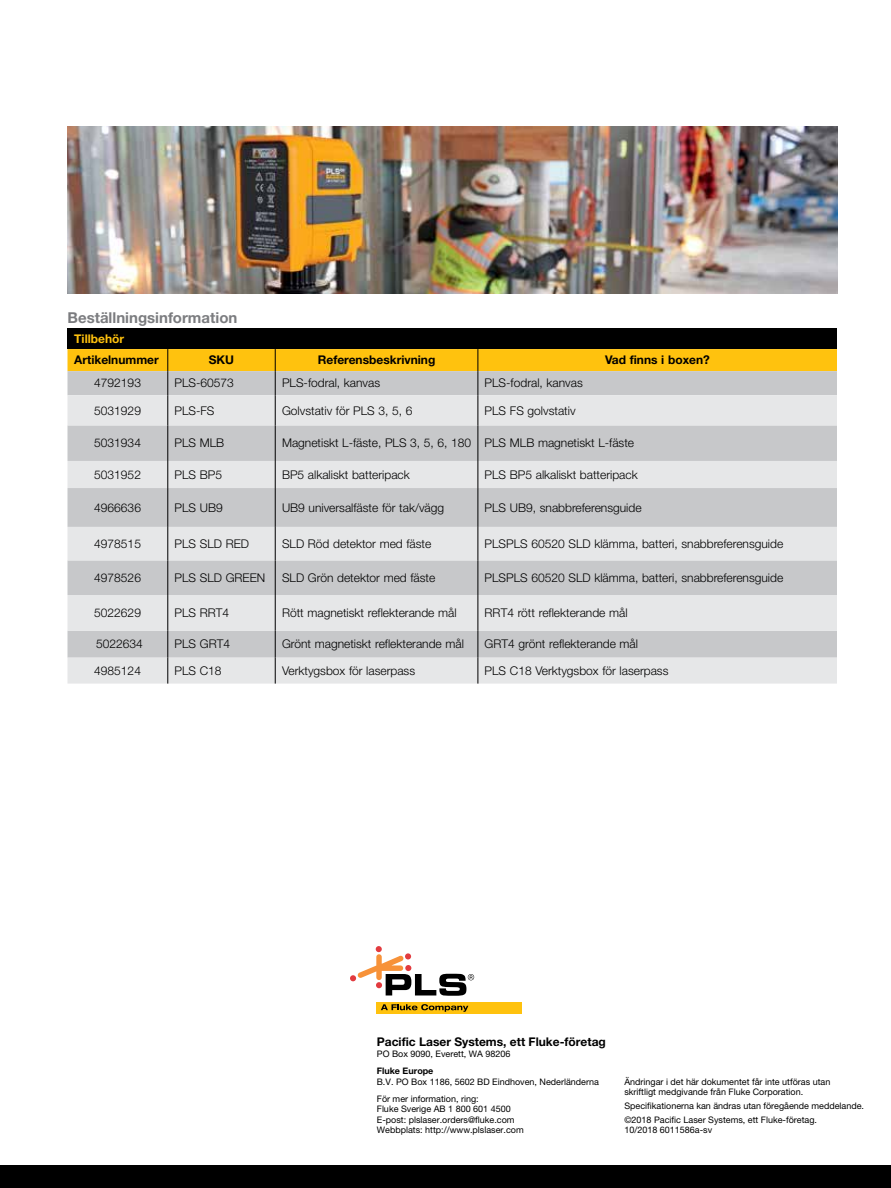
<style>
.page{position:relative;width:891px;height:1188px;background:#fff}
.page>*{position:absolute;margin:0;border:0;box-sizing:border-box;transform-origin:0 0}
.t1{font:700 15px "Helvetica Neue LT Pro";color:#7b7c7f}
.t2{font:300 12px "Helvetica Neue LT Pro";color:#000}
.t3{font:700 12px "Helvetica Neue LT Pro";color:#000}
.t4{font:700 12px "Helvetica Neue LT Pro";color:#ffc20e}
.t5{font:9px/10.5px "Helvetica Neue LT Pro";color:#000}
.t6{font:700 9px "Helvetica Neue LT Pro";color:#000}
</style>
<div class="page">
<div style="left:0;top:1166px;width:891px;height:22px;background:#000"></div>
<div style="left:68px;top:329px;width:769px;height:20px;background:#000"></div>
<svg style="left:68px;top:395px;width:769px;height:289px;background:#d7d8d9"></svg>
<svg style="left:68px;top:349px;width:769px;height:46px;background:#e1c470"></svg>
<hr style="left:167px;top:395px;width:1px;height:30px;background:#000">
<hr style="left:275px;top:395px;width:1px;height:30px;background:#000">
<hr style="left:478px;top:395px;width:1px;height:30px;background:#000">
<hr style="left:167px;top:425px;width:1px;height:36px;background:#000">
<hr style="left:275px;top:425px;width:1px;height:36px;background:#000">
<hr style="left:478px;top:425px;width:1px;height:36px;background:#000">
<svg style="left:167px;top:461px;width:1px;height:27px"></svg>
<svg style="left:275px;top:461px;width:1px;height:27px"></svg>
<svg style="left:478px;top:461px;width:1px;height:27px"></svg>
<hr style="left:167px;top:488px;width:1px;height:39px;background:#000">
<hr style="left:275px;top:488px;width:1px;height:39px;background:#000">
<hr style="left:478px;top:488px;width:1px;height:39px;background:#000">
<hr style="left:167px;top:527px;width:1px;height:33px;background:#000">
<hr style="left:275px;top:527px;width:1px;height:33px;background:#000">
<hr style="left:478px;top:527px;width:1px;height:33px;background:#000">
<hr style="left:167px;top:560px;width:1px;height:35px;background:#000">
<hr style="left:275px;top:560px;width:1px;height:35px;background:#000">
<hr style="left:478px;top:560px;width:1px;height:35px;background:#000">
<hr style="left:167px;top:595px;width:1px;height:36px;background:#000">
<hr style="left:275px;top:595px;width:1px;height:36px;background:#000">
<hr style="left:478px;top:595px;width:1px;height:36px;background:#000">
<svg style="left:167px;top:631px;width:1px;height:53px"></svg>
<svg style="left:275px;top:631px;width:1px;height:53px"></svg>
<svg style="left:478px;top:631px;width:1px;height:53px"></svg>
<img style="left:68px;top:126px;width:769px;height:168px">
<div style="left:376px;top:1002px;width:146px;height:11px;background:#ffc20e"></div>
<svg style="left:381px;top:1004px;width:87px;height:8px"></svg>
<svg style="left:350px;top:946px;width:124px;height:50px"></svg>
<p class="t1" style="left:68px;top:308px;width:171px">Beställningsinformation</p>
<p class="t4" style="left:74px;top:331px;width:51px">Tillbehör</p>
<p class="t3" style="left:74px;top:353px;width:86px">Artikelnummer</p>
<p class="t3" style="left:209px;top:353px;width:27px">SKU</p>
<p class="t3" style="left:318px;top:353px;width:119px">Referensbeskrivning</p>
<p class="t3" style="left:605px;top:353px;width:106px">Vad finns i boxen?</p>
<p class="t2" style="left:94px;top:376px;width:48px">4792193</p>
<p class="t2" style="left:175px;top:376px;width:61px">PLS-60573</p>
<p class="t2" style="left:282px;top:376px;width:100px">PLS-fodral, kanvas</p>
<p class="t2" style="left:485px;top:376px;width:100px">PLS-fodral, kanvas</p>
<p class="t2" style="left:94px;top:403px;width:48px">5031929</p>
<p class="t2" style="left:175px;top:403px;width:42px">PLS-FS</p>
<p class="t2" style="left:282px;top:403px;width:132px">Golvstativ för PLS 3, 5, 6</p>
<p class="t2" style="left:485px;top:403px;width:92px">PLS FS golvstativ</p>
<p class="t2" style="left:94px;top:436px;width:48px">5031934</p>
<p class="t2" style="left:175px;top:436px;width:51px">PLS MLB</p>
<p class="t2" style="left:282px;top:436px;width:354px">Magnetiskt L-fäste, PLS 3, 5, 6, 180 PLS MLB magnetiskt L-fäste</p>
<p class="t2" style="left:94px;top:467px;width:48px">5031952</p>
<p class="t2" style="left:175px;top:467px;width:49px">PLS BP5</p>
<p class="t2" style="left:282px;top:467px;width:129px">BP5 alkaliskt batteripack</p>
<p class="t2" style="left:485px;top:467px;width:155px">PLS BP5 alkaliskt batteripack</p>
<p class="t2" style="left:94px;top:500px;width:48px">4966636</p>
<p class="t2" style="left:175px;top:500px;width:50px">PLS UB9</p>
<p class="t2" style="left:282px;top:500px;width:164px">UB9 universalfäste för tak/vägg</p>
<p class="t2" style="left:485px;top:500px;width:158px">PLS UB9, snabbreferensguide</p>
<p class="t2" style="left:94px;top:536px;width:48px">4978515</p>
<p class="t2" style="left:175px;top:536px;width:76px">PLS SLD RED</p>
<p class="t2" style="left:282px;top:536px;width:151px">SLD Röd detektor med fäste</p>
<p class="t2" style="left:485px;top:536px;width:300px">PLSPLS 60520 SLD klämma, batteri, snabbreferensguide</p>
<p class="t2" style="left:94px;top:570px;width:48px">4978526</p>
<p class="t2" style="left:175px;top:570px;width:92px">PLS SLD GREEN</p>
<p class="t2" style="left:282px;top:570px;width:155px">SLD Grön detektor med fäste</p>
<p class="t2" style="left:485px;top:570px;width:300px">PLSPLS 60520 SLD klämma, batteri, snabbreferensguide</p>
<p class="t2" style="left:94px;top:606px;width:48px">5022629</p>
<p class="t2" style="left:175px;top:606px;width:56px">PLS RRT4</p>
<p class="t2" style="left:282px;top:606px;width:176px">Rött magnetiskt reflekterande mål</p>
<p class="t2" style="left:485px;top:606px;width:144px">RRT4 rött reflekterande mål</p>
<p class="t2" style="left:96px;top:637px;width:48px">5022634</p>
<p class="t2" style="left:175px;top:637px;width:57px">PLS GRT4</p>
<p class="t2" style="left:282px;top:637px;width:183px">Grönt magnetiskt reflekterande mål</p>
<p class="t2" style="left:485px;top:637px;width:155px">GRT4 grönt reflekterande mål</p>
<p class="t2" style="left:94px;top:663px;width:48px">4985124</p>
<p class="t2" style="left:175px;top:663px;width:49px">PLS C18</p>
<p class="t2" style="left:282px;top:663px;width:135px">Verktygsbox för laserpass</p>
<p class="t2" style="left:485px;top:663px;width:185px">PLS C18 Verktygsbox för laserpass</p>
<p class="t3" style="left:377px;top:1034px;width:231px">Pacific Laser Systems, ett Fluke-företag</p>
<p class="t5" style="left:377px;top:1048px;width:135px">PO Box 9090, Everett, WA 98206</p>
<p class="t6" style="left:377px;top:1065px;width:58px">Fluke Europe</p>
<p class="t5" style="left:377px;top:1072px;width:224px;line-height:17.2px">B.V. PO Box 1186, 5602 BD Eindhoven, Nederländerna<br>För mer information, ring:</p>
<p class="t5" style="left:377px;top:1104px;width:148px">Fluke Sverige AB 1 800 601 4500<br>E-post: plslaser.orders@fluke.com<br>Webbplats: http://www.plslaser.com</p>
<p class="t5" style="left:624px;top:1076px;width:208px">Ändringar i det här dokumentet får inte utföras utan skriftligt medgivande från Fluke Corporation.</p>
<p class="t5" style="left:624px;top:1099px;width:241px;line-height:13.8px">Specifikationerna kan ändras utan föregående meddelande. ©2018 Pacific Laser Systems, ett Fluke-företag.</p>
<p class="t5" style="left:624px;top:1125px;width:89px">10/2018 6011586a-sv</p>
</div>
